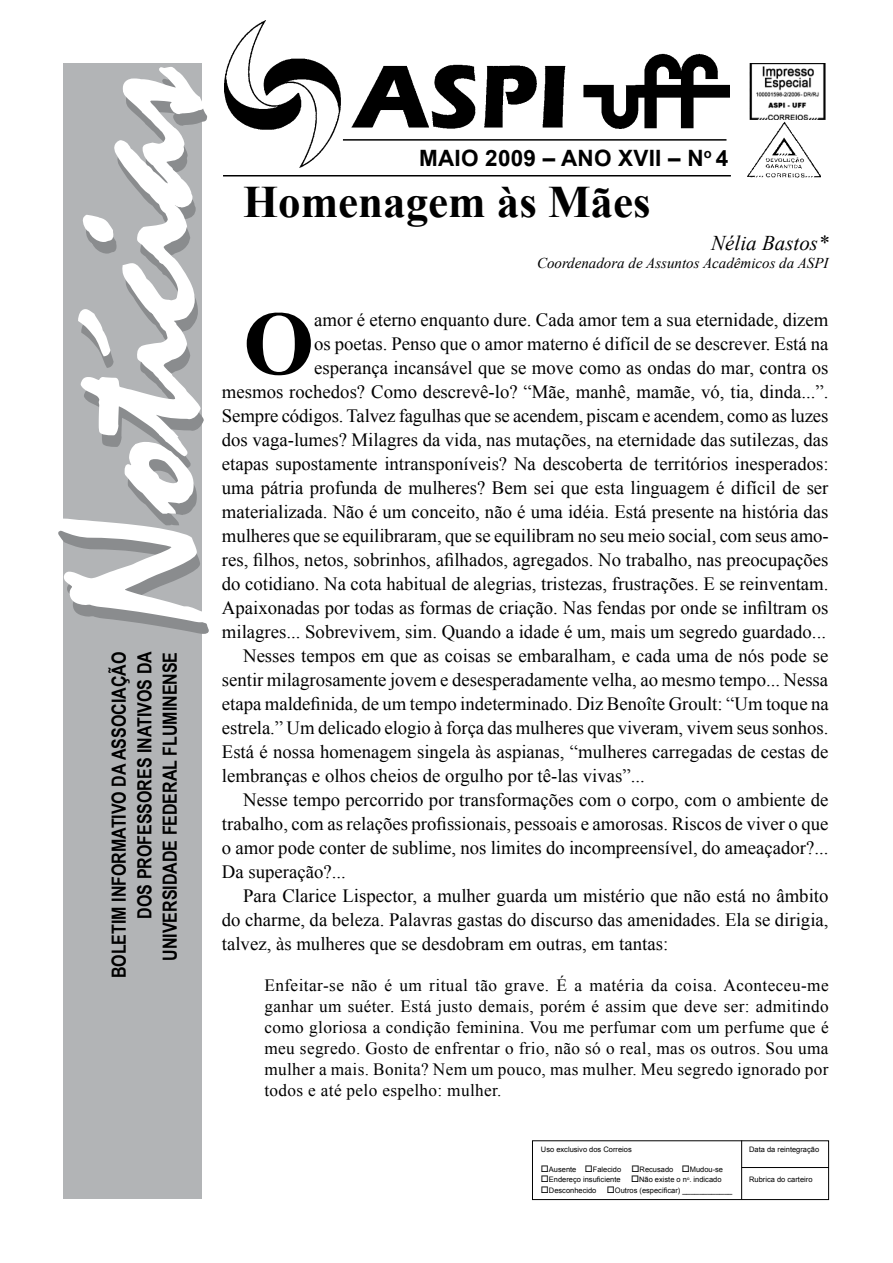
<style>
.page{position:relative;width:893px;height:1263px;background:#fff}
.page>*{position:absolute;margin:0;border:0;box-sizing:border-box;transform-origin:0 0}
.t1{font:187.5px "Mystical";color:#fff}
.t2{font:700 91.2px "Times New Roman";color:#000}
.t3{font:700 45px "Times New Roman";color:#000}
.t4{font:700 22.5px "Arial";letter-spacing:.01em;color:#000}
.t5{font:italic 21px "Times New Roman";color:#000}
.t6{font:700 19.5px/25.5px "Arial Narrow";color:#000;text-align:right}
.t7{font:18.75px "Times New Roman";color:#000}
.t8{font:17.25px/21px "Times New Roman";letter-spacing:.02em;color:#000;text-align:justify}
.t9{font:italic 15px "Times New Roman";color:#000}
.t10{font:7.5px "Arial";color:#000}
</style>
<div class="page">
<div style="left:63px;top:63px;width:138px;height:1136px;background:#b2b4b6"></div>
<hr style="left:223px;top:175px;width:508px;height:1px;background:#000">
<svg style="left:58px;top:65px;width:170px;height:570px"></svg>
<img style="left:747px;top:122px;width:74px;height:56px">
<img style="left:749px;top:63px;width:76px;height:57px">
<img style="left:225px;top:21px;width:504px;height:146px">
<div style="left:532px;top:1140px;width:297px;height:60px;border:1px solid #000"></div>
<hr style="left:742px;top:1167px;width:87px;height:1px;background:#000">
<hr style="left:741px;top:1140px;width:1px;height:59px;background:#000">
<h1 class="t1" style="left:21px;top:620px;width:553px;rotate:-90deg">Notícias</h1>
<p class="t6" style="left:105px;top:978px;width:328px;rotate:-90deg">BOLETIM INFORMATIVO DA ASSOCIAÇÃO<br>DOS PROFESSORES INATIVOS DA<br>UNIVERSIDADE FEDERAL FLUMINENSE</p>
<p class="t4" style="left:419px;top:143px;width:311px">MAIO 2009 – ANO XVII – N <sup>O</sup> 4</p>
<h3 class="t3" style="left:243px;top:171px;width:409px">Homenagem às Mães</h3>
<p class="t5" style="left:711px;top:228px;width:119px">Nélia Bastos*</p>
<p class="t9" style="left:537px;top:252px;width:293px">Coordenadora de Assuntos Acadêmicos da ASPI</p>
<h2 class="t2" style="left:243px;top:280px;width:72px">O</h2>
<p class="t7" style="left:314px;top:307px;width:516px">amor é eterno enquanto dure. Cada amor tem a sua eternidade, dizem</p>
<p class="t7" style="left:314px;top:331px;width:516px">os poetas. Penso que o amor materno é difícil de se descrever. Está na</p>
<p class="t7" style="left:314px;top:355px;width:516px">esperança incansável que se move como as ondas do mar, contra os</p>
<p class="t7" style="left:222px;top:379px;width:608px">mesmos rochedos? Como descrevê-lo? “Mãe, manhê, mamãe, vó, tia, dinda...”.</p>
<p class="t7" style="left:222px;top:403px;width:608px">Sempre códigos. Talvez fagulhas que se acendem, piscam e acendem, como as luzes</p>
<p class="t7" style="left:222px;top:427px;width:608px">dos vaga-lumes? Milagres da vida, nas mutações, na eternidade das sutilezas, das</p>
<p class="t7" style="left:222px;top:451px;width:608px">etapas supostamente intransponíveis? Na descoberta de territórios inesperados:</p>
<p class="t7" style="left:222px;top:475px;width:608px">uma pátria profunda de mulheres? Bem sei que esta linguagem é difícil de ser</p>
<p class="t7" style="left:222px;top:499px;width:608px">materializada. Não é um conceito, não é uma idéia. Está presente na história das</p>
<p class="t7" style="left:222px;top:523px;width:608px">mulheres que se equilibraram, que se equilibram no seu meio social, com seus amo-</p>
<p class="t7" style="left:222px;top:547px;width:608px">res, filhos, netos, sobrinhos, afilhados, agregados. No trabalho, nas preocupações</p>
<p class="t7" style="left:222px;top:571px;width:608px">do cotidiano. Na cota habitual de alegrias, tristezas, frustrações. E se reinventam.</p>
<p class="t7" style="left:222px;top:595px;width:608px">Apaixonadas por todas as formas de criação. Nas fendas por onde se infiltram os</p>
<p class="t7" style="left:222px;top:619px;width:606px">milagres... Sobrevivem, sim. Quando a idade é um, mais um segredo guardado...</p>
<p class="t7" style="left:243px;top:643px;width:587px">Nesses tempos em que as coisas se embaralham, e cada uma de nós pode se</p>
<p class="t7" style="left:222px;top:667px;width:608px">sentir milagrosamente jovem e desesperadamente velha, ao mesmo tempo... Nessa</p>
<p class="t7" style="left:222px;top:691px;width:608px">etapa maldefinida, de um tempo indeterminado. Diz Benoîte Groult: “Um toque na</p>
<p class="t7" style="left:222px;top:715px;width:608px">estrela.” Um delicado elogio à força das mulheres que viveram, vivem seus sonhos.</p>
<p class="t7" style="left:222px;top:739px;width:608px">Está é nossa homenagem singela às aspianas, “mulheres carregadas de cestas de</p>
<p class="t7" style="left:222px;top:763px;width:424px">lembranças e olhos cheios de orgulho por tê-las vivas”...</p>
<p class="t7" style="left:243px;top:787px;width:587px">Nesse tempo percorrido por transformações com o corpo, com o ambiente de</p>
<p class="t7" style="left:222px;top:811px;width:608px">trabalho, com as relações profissionais, pessoais e amorosas. Riscos de viver o que</p>
<p class="t7" style="left:222px;top:835px;width:608px">o amor pode conter de sublime, nos limites do incompreensível, do ameaçador?...</p>
<p class="t7" style="left:222px;top:859px;width:125px">Da superação?...</p>
<p class="t7" style="left:243px;top:883px;width:587px">Para Clarice Lispector, a mulher guarda um mistério que não está no âmbito</p>
<p class="t7" style="left:222px;top:907px;width:608px">do charme, da beleza. Palavras gastas do discurso das amenidades. Ela se dirigia,</p>
<p class="t7" style="left:222px;top:931px;width:448px">talvez, às mulheres que se desdobram em outras, em tantas:</p>
<p class="t8" style="left:264px;top:974px;width:566px">Enfeitar-se não é um ritual tão grave. É a matéria da coisa. Aconteceu-me ganhar um suéter. Está justo demais, porém é assim que deve ser: admitindo como gloriosa a condição feminina. Vou me perfumar com um perfume que é meu segredo. Gosto de enfrentar o frio, não só o real, mas os outros. Sou uma mulher a mais. Bonita? Nem um pouco, mas mulher. Meu segredo ignorado por todos e até pelo espelho: mulher.</p>
<p class="t10" style="left:541px;top:1144px;width:92px">Uso exclusivo dos Correios</p>
<p class="t10" style="left:749px;top:1144px;width:72px">Data da reintegração</p>
<p class="t10" style="left:541px;top:1164px;width:184px">□Ausente □Falecido □Recusado □Mudou-se</p>
<p class="t10" style="left:541px;top:1175px;width:182px">□Endereço insuficiente □Não existe o n<sup>o</sup>. indicado</p>
<p class="t10" style="left:749px;top:1175px;width:65px">Rubrica do carteiro</p>
<p class="t10" style="left:541px;top:1185px;width:193px">□Desconhecido □Outros (especificar) ____________</p>
</div>
